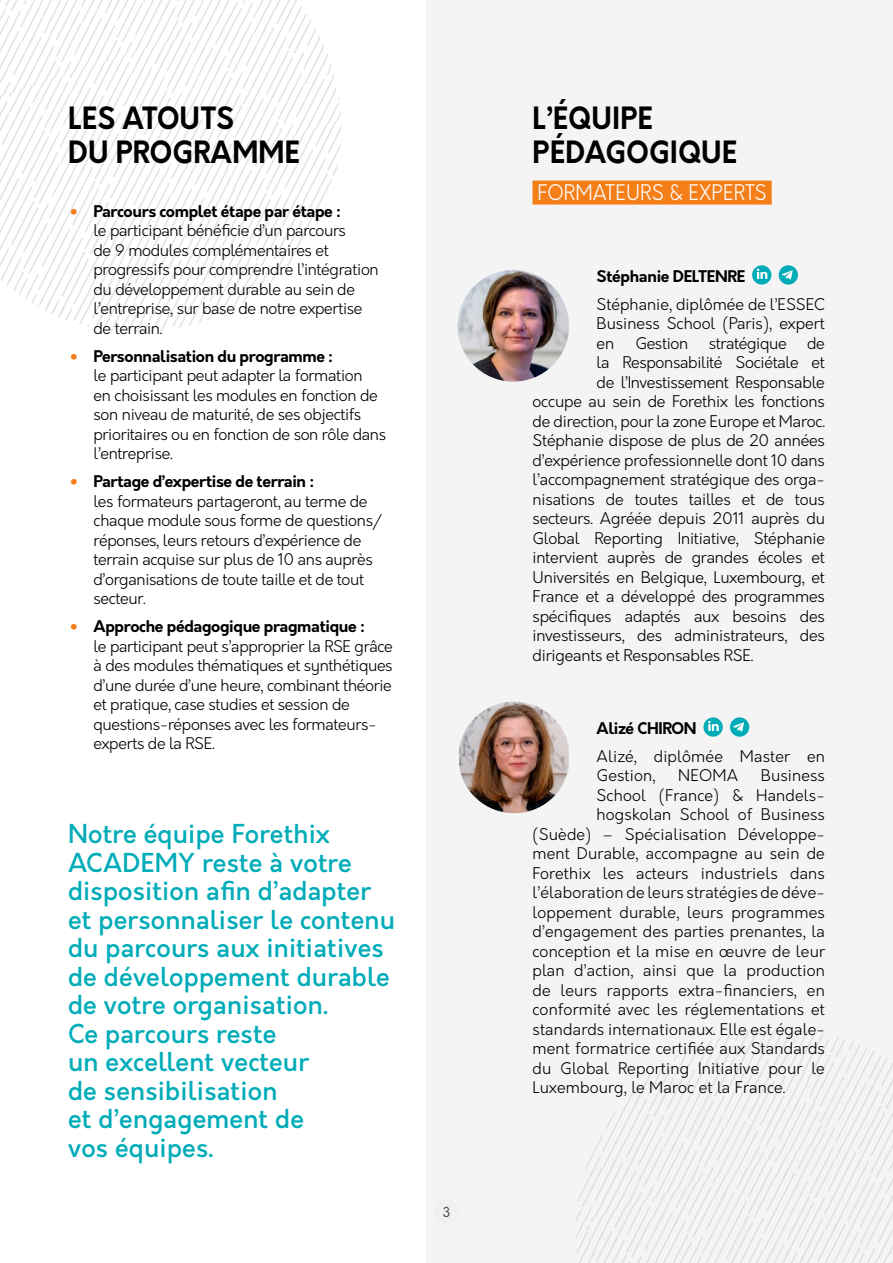
<style>
.page{position:relative;width:893px;height:1263px;background:#fff}
.page>*{position:absolute;margin:0;border:0;box-sizing:border-box;transform-origin:0 0}
.t1{font:700 30px/34.5px "Orkney";letter-spacing:.01em;color:#000;scale:.92 1}
.t2{font:500 25.5px/28.5px "Orkney";letter-spacing:.01em;color:#00acb8}
.t3{font:300 21px "Orkney";letter-spacing:.01em;color:#fff;scale:.92 1}
.t4{font:300 15.75px/19.5px "Orkney";letter-spacing:-.01em;color:#000}
.t5{font:300 15.75px/19.5px "Orkney";letter-spacing:.01em;color:#000}
.t6{font:700 15.75px "Orkney";letter-spacing:-.02em;color:#000}
.t7{font:13.5px "Orkney";color:#4d4d4c}
.s1{font-size:25.5px;color:#f47e18}
.s2{font-weight:700}
</style>
<div class="page">
<svg style="left:0;top:0;width:341px;height:332px"></svg>
<div style="left:427px;top:0;width:466px;height:1263px;background:#f4f4f4"></div>
<img style="left:459px;top:702px;width:110px;height:111px">
<img style="left:458px;top:270px;width:111px;height:112px;border-radius:56px">
<svg style="left:576px;top:1028px;width:317px;height:235px"></svg>
<div style="left:532px;top:181px;width:240px;height:24px;background:#f47e18"></div>
<svg style="left:752px;top:265px;width:19px;height:20px"></svg>
<svg style="left:757px;top:269px;width:10px;height:10px"></svg>
<div style="left:779px;top:265px;width:19px;height:20px;background:#00acb8;border-radius:50%"></div>
<svg style="left:782px;top:270px;width:11px;height:10px"></svg>
<svg style="left:703px;top:717px;width:20px;height:20px"></svg>
<svg style="left:708px;top:721px;width:11px;height:10px"></svg>
<div style="left:730px;top:717px;width:19px;height:20px;background:#00acb8;border-radius:50%"></div>
<svg style="left:733px;top:722px;width:11px;height:10px"></svg>
<div style="left:434px;top:1199px;width:25px;height:26px;background:#f0f0f0;border-radius:50%"></div>
<h1 class="t1" style="left:68px;top:101px;width:253px">LES ATOUTS<br>DU PROGRAMME</h1>
<p class="t4" style="left:94px;top:202px;width:287px;text-indent:-26px"><span class="s1">•</span> <span class="s2">Parcours complet étape par étape :<br></span>le participant bénéficie d’un parcours<br>de 9 modules complémentaires et progressifs pour comprendre l’intégration du développement durable au sein de l’entreprise, sur base de notre expertise de terrain.</p>
<p class="t4" style="left:94px;top:347px;width:294px;text-indent:-26px"><span class="s1">•</span> <span class="s2">Personnalisation du programme :<br></span>le participant peut adapter la formation<br>en choisissant les modules en fonction de son niveau de maturité, de ses objectifs prioritaires ou en fonction de son rôle dans l’entreprise.</p>
<p class="t4" style="left:94px;top:472px;width:290px;text-indent:-26px"><span class="s1">•</span> <span class="s2">Partage d’expertise de terrain :<br></span>les formateurs partageront, au terme de chaque module sous forme de questions/ réponses, leurs retours d’expérience de terrain acquise sur plus de 10 ans auprès d’organisations de toute taille et de tout secteur.</p>
<p class="t4" style="left:94px;top:617px;width:301px;text-indent:-26px"><span class="s1">•</span> <span class="s2">Approche pédagogique pragmatique :<br></span>le participant peut s’approprier la RSE grâce à des modules thématiques et synthétiques d’une durée d’une heure, combinant théorie et pratique, case studies et session de questions-réponses avec les formateurs&shy;experts de la RSE.</p>
<p class="t2" style="left:68px;top:820px;width:329px">Notre équipe Forethix<br>ACADEMY reste à votre disposition afin d’adapter et personnaliser le contenu du parcours aux initiatives de développement durable de votre organisation.<br>Ce parcours reste<br>un excellent vecteur<br>de sensibilisation<br>et d’engagement de<br>vos équipes.</p>
<p class="t7" style="left:442px;top:1203px;width:10px">3</p>
<h1 class="t1" style="left:533px;top:101px;width:224px">L’ÉQUIPE<br>PÉDAGOGIQUE</h1>
<h3 class="t3" style="left:538px;top:179px;width:250px">FORMATEURS &amp; EXPERTS</h3>
<p class="t6" style="left:597px;top:265px;width:150px">Stéphanie DELTENRE</p>
<p class="t4" style="left:597px;top:294px;width:230px;text-align:justify">Stéphanie, diplômée de l’ESSEC Business School (Paris), expert en</p>
<p class="t4" style="left:635px;top:333px;width:54px">Gestion</p>
<p class="t4" style="left:709px;top:333px;width:80px">stratégique</p>
<p class="t4" style="left:807px;top:333px;width:19px">de</p>
<p class="t4" style="left:597px;top:353px;width:230px">la Responsabilité Sociétale et</p>
<p class="t4" style="left:597px;top:372px;width:230px">de l’Investissement Responsable</p>
<p class="t4" style="left:532px;top:392px;width:294px">occupe au sein de Forethix les fonctions</p>
<p class="t4" style="left:532px;top:411px;width:294px">de direction, pour la zone Europe et Maroc.</p>
<p class="t4" style="left:532px;top:431px;width:294px">Stéphanie dispose de plus de 20 années</p>
<p class="t4" style="left:532px;top:450px;width:294px">d’expérience professionnelle dont 10 dans</p>
<p class="t4" style="left:532px;top:470px;width:294px">l’accompagnement stratégique des orga-</p>
<p class="t4" style="left:532px;top:489px;width:294px">nisations de toutes tailles et de tous</p>
<p class="t4" style="left:532px;top:509px;width:294px">secteurs. Agréée depuis 2011 auprès du</p>
<p class="t4" style="left:532px;top:528px;width:294px">Global Reporting Initiative, Stéphanie</p>
<p class="t4" style="left:532px;top:548px;width:294px">intervient auprès de grandes écoles et</p>
<p class="t4" style="left:532px;top:567px;width:294px">Universités en Belgique, Luxembourg, et</p>
<p class="t4" style="left:532px;top:587px;width:294px">France et a développé des programmes</p>
<p class="t4" style="left:532px;top:606px;width:294px">spécifiques adaptés aux besoins des</p>
<p class="t4" style="left:532px;top:626px;width:294px">investisseurs, des administrateurs, des</p>
<p class="t4" style="left:532px;top:645px;width:223px">dirigeants et Responsables RSE.</p>
<p class="t6" style="left:597px;top:717px;width:102px">Alizé CHIRON</p>
<p class="t5" style="left:597px;top:746px;width:230px">Alizé, diplômée Master en<br>Gestion,</p>
<p class="t4" style="left:678px;top:766px;width:61px">NEOMA</p>
<p class="t5" style="left:761px;top:766px;width:66px">Business</p>
<p class="t5" style="left:597px;top:785px;width:230px">School (France) &amp; Handels-</p>
<p class="t5" style="left:597px;top:805px;width:230px">hogskolan School of Business</p>
<p class="t5" style="left:532px;top:824px;width:294px">(Suède) – Spécialisation Développe-</p>
<p class="t5" style="left:532px;top:844px;width:294px">ment Durable, accompagne au sein de</p>
<p class="t5" style="left:532px;top:863px;width:294px">Forethix les acteurs industriels dans</p>
<p class="t5" style="left:532px;top:883px;width:294px">l’élaboration de leurs stratégies de déve-</p>
<p class="t5" style="left:532px;top:902px;width:294px">loppement durable, leurs programmes</p>
<p class="t5" style="left:532px;top:922px;width:294px">d’engagement des parties prenantes, la</p>
<p class="t5" style="left:532px;top:941px;width:294px">conception et la mise en œuvre de leur</p>
<p class="t5" style="left:532px;top:961px;width:294px">plan d’action, ainsi que la production</p>
<p class="t5" style="left:532px;top:980px;width:294px">de leurs rapports extra-financiers, en</p>
<p class="t5" style="left:532px;top:1000px;width:294px">conformité avec les réglementations et</p>
<p class="t5" style="left:532px;top:1019px;width:294px">standards internationaux. Elle est égale-</p>
<p class="t5" style="left:532px;top:1039px;width:294px">ment formatrice certifiée aux Standards</p>
<p class="t5" style="left:532px;top:1058px;width:294px">du Global Reporting Initiative pour le</p>
<p class="t5" style="left:532px;top:1078px;width:255px">Luxembourg, le Maroc et la France.</p>
</div>
